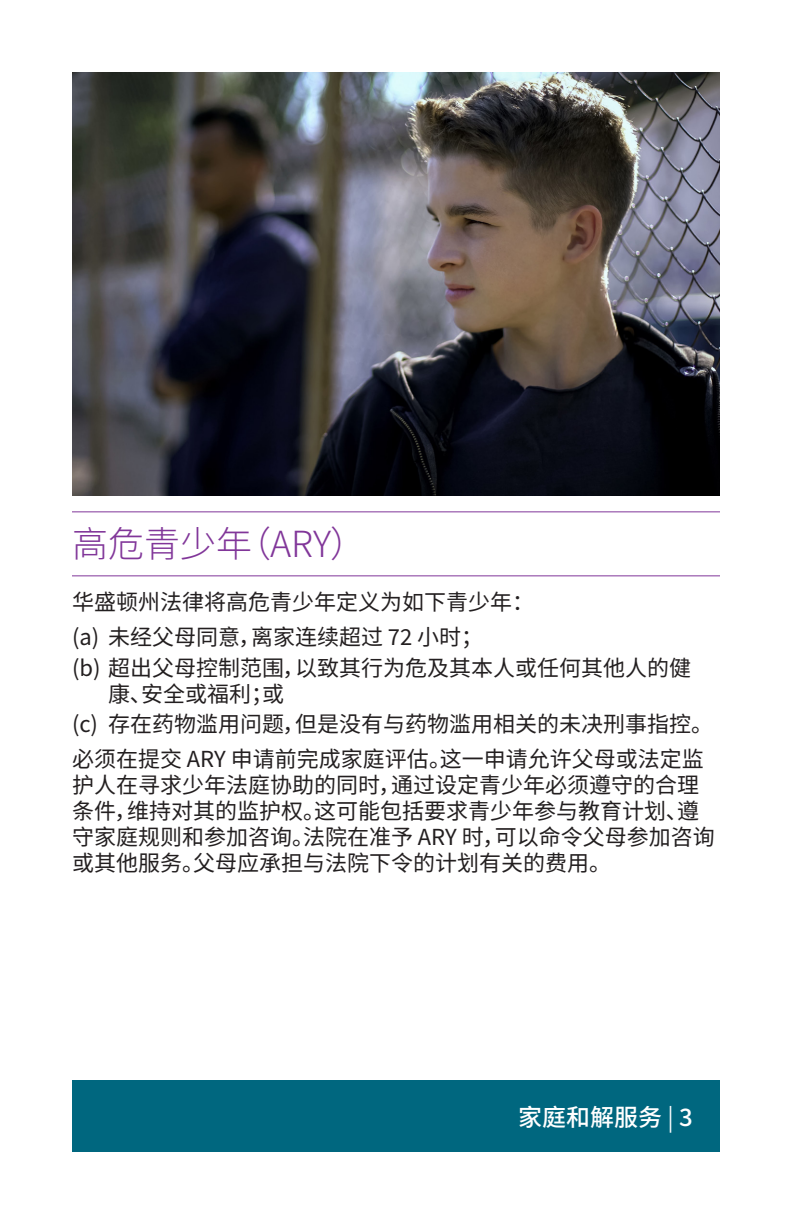
<style>
.page{position:relative;width:792px;height:1224px;background:#fff}
.page>*{position:absolute;margin:0;border:0;box-sizing:border-box;transform-origin:0 0}
.t1{font:300 36px "Source Han Sans CN";color:#813699}
.t2{font:500 24px "Source Han Sans CN";color:#fff}
.t3{font:22px/26px "Source Han Sans CN";color:#231f20}
.s1{font-weight:400}
</style>
<div class="page">
<div style="left:72px;top:1080px;width:648px;height:72px;background:#00677f"></div>
<hr style="left:72px;top:511px;width:648px;height:1px;background:#813699">
<hr style="left:72px;top:575px;width:648px;height:1px;background:#813699">
<img style="left:72px;top:72px;width:648px;height:423px">
<h1 class="t1" style="left:72px;top:524px;width:296px">高危青少年（ARY）</h1>
<p class="t3" style="left:72px;top:585px;width:463px;line-height:35px">华盛顿州法律将高危青少年定义为如下青少年：(a) 未经父母同意，离家连续超过 72 小时；</p>
<p class="t3" style="left:108px;top:655px;width:584px;text-indent:-36px">(b) 超出父母控制范围，以致其行为危及其本人或任何其他人的健康、安全或福利；或</p>
<p class="t3" style="left:72px;top:707px;width:643px;line-height:35px">(c) 存在药物滥用问题，但是没有与药物滥用相关的未决刑事指控。必须在提交 ARY 申请前完成家庭评估。这一申请允许父母或法定监</p>
<p class="t3" style="left:72px;top:772px;width:644px">护人在寻求少年法庭协助的同时，通过设定青少年必须遵守的合理条件，维持对其的监护权。这可能包括要求青少年参与教育计划、遵守家庭规则和参加咨询。法院在准予 ARY 时，可以命令父母参加咨询或其他服务。父母应承担与法院下令的计划有关的费用。</p>
<p class="t2" style="left:518px;top:1103px;width:176px">家庭和解服务 <span class="s1">|</span> 3</p>
</div>
